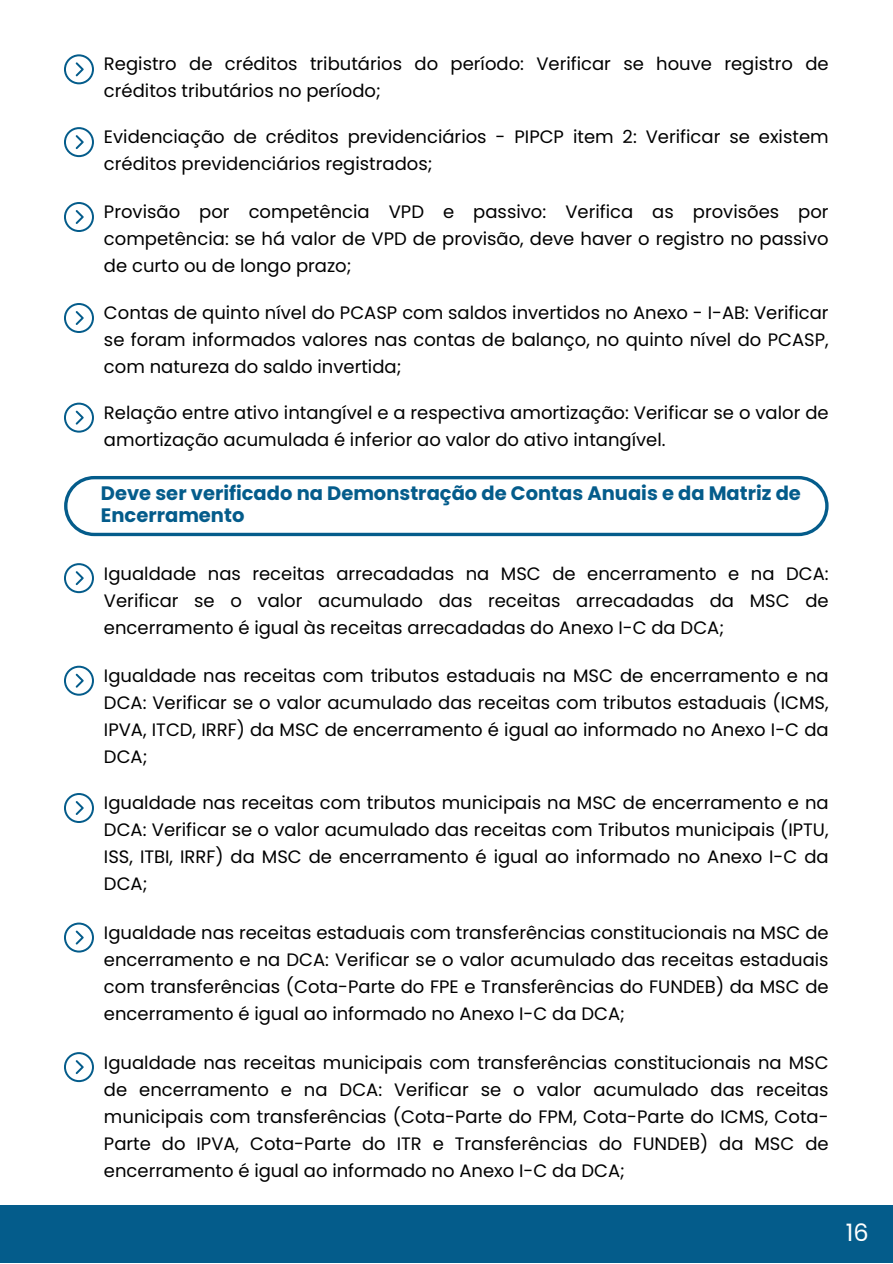
<style>
.page{position:relative;width:893px;height:1264px;background:#fff}
.page>*{position:absolute;margin:0;border:0;box-sizing:border-box;transform-origin:0 0}
.t1{font:24px "Poppins";color:#fff}
.t2{font:700 19.5px/21.3px "Poppins";color:#045c8b}
.t3{font:18px/27px "Poppins";color:#000;text-align:justify}
</style>
<div class="page">
<div style="left:0;top:1205px;width:892px;height:57px;background:#045c8b"></div>
<svg style="left:64px;top:54px;width:30px;height:30px"></svg>
<svg style="left:64px;top:127px;width:30px;height:30px"></svg>
<svg style="left:64px;top:202px;width:30px;height:30px"></svg>
<svg style="left:64px;top:303px;width:30px;height:30px"></svg>
<svg style="left:64px;top:402px;width:30px;height:30px"></svg>
<svg style="left:64px;top:563px;width:30px;height:30px"></svg>
<svg style="left:64px;top:665px;width:30px;height:30px"></svg>
<svg style="left:64px;top:793px;width:30px;height:30px"></svg>
<svg style="left:64px;top:922px;width:30px;height:30px"></svg>
<svg style="left:64px;top:1052px;width:30px;height:30px"></svg>
<svg style="left:64px;top:476px;width:764px;height:60px"></svg>
<p class="t3" style="left:104px;top:50px;width:726px">Registro de créditos tributários do período: Verificar se houve registro de créditos tributários no período;</p>
<p class="t3" style="left:104px;top:123px;width:726px">Evidenciação de créditos previdenciários - PIPCP item 2: Verificar se existem créditos previdenciários registrados;</p>
<p class="t3" style="left:104px;top:199px;width:726px">Provisão por competência VPD e passivo: Verifica as provisões por competência: se há valor de VPD de provisão, deve haver o registro no passivo de curto ou de longo prazo;</p>
<p class="t3" style="left:104px;top:299px;width:726px">Contas de quinto nível do PCASP com saldos invertidos no Anexo - I-AB: Verificar se foram informados valores nas contas de balanço, no quinto nível do PCASP, com natureza do saldo invertida;</p>
<p class="t3" style="left:104px;top:399px;width:726px">Relação entre ativo intangível e a respectiva amortização: Verificar se o valor de amortização acumulada é inferior ao valor do ativo intangível.</p>
<p class="t2" style="left:101px;top:483px;width:701px">Deve ser verificado na Demonstração de Contas Anuais e da Matriz de<br>Encerramento</p>
<p class="t3" style="left:104px;top:559px;width:726px">Igualdade nas receitas arrecadadas na MSC de encerramento e na DCA:<br>Verificar se o valor acumulado das receitas arrecadadas da MSC de encerramento é igual às receitas arrecadadas do Anexo I-C da DCA;</p>
<p class="t3" style="left:104px;top:662px;width:726px">Igualdade nas receitas com tributos estaduais na MSC de encerramento e na DCA: Verificar se o valor acumulado das receitas com tributos estaduais (ICMS, IPVA, ITCD, IRRF) da MSC de encerramento é igual ao informado no Anexo I-C da DCA;</p>
<p class="t3" style="left:104px;top:789px;width:726px">Igualdade nas receitas com tributos municipais na MSC de encerramento e na DCA: Verificar se o valor acumulado das receitas com Tributos municipais (IPTU, ISS, ITBI, IRRF) da MSC de encerramento é igual ao informado no Anexo I-C da DCA;</p>
<p class="t3" style="left:104px;top:919px;width:726px">Igualdade nas receitas estaduais com transferências constitucionais na MSC de encerramento e na DCA: Verificar se o valor acumulado das receitas estaduais com transferências (Cota-Parte do FPE e Transferências do FUNDEB) da MSC de encerramento é igual ao informado no Anexo I-C da DCA;</p>
<p class="t3" style="left:104px;top:1048px;width:726px">Igualdade nas receitas municipais com transferências constitucionais na MSC de encerramento e na DCA: Verificar se o valor acumulado das receitas municipais com transferências (Cota-Parte do FPM, Cota-Parte do ICMS, Cota-Parte do IPVA, Cota-Parte do ITR e Transferências do FUNDEB) da MSC de encerramento é igual ao informado no Anexo I-C da DCA;</p>
<p class="t1" style="left:845px;top:1215px;width:24px">16</p>
</div>
